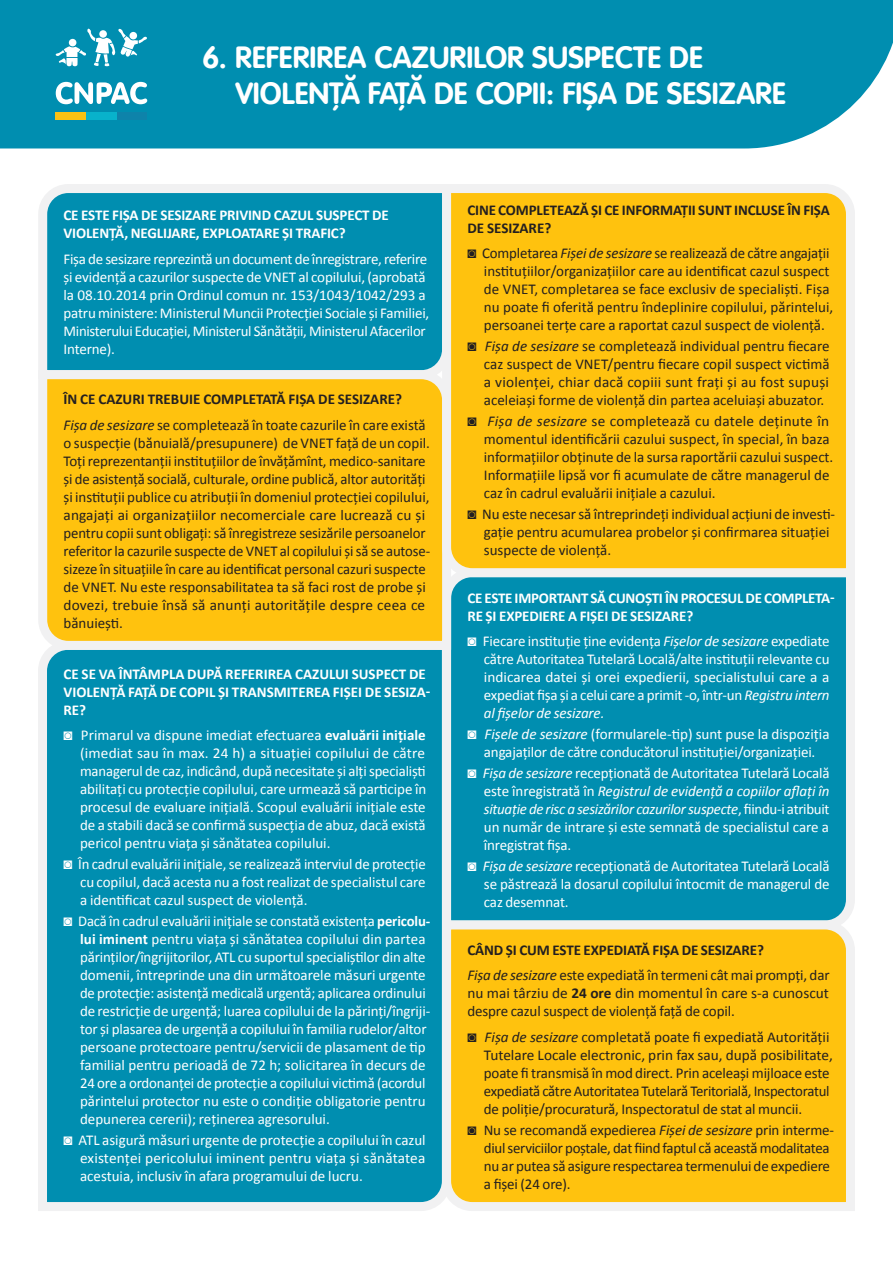
<style>
.page{position:relative;width:893px;height:1263px;background:#fff}
.page>*{position:absolute;margin:0;border:0;box-sizing:border-box;transform-origin:0 0}
.t1{font:700 30px/36px "VAG Rounded Next";color:#fff}
.t2{font:15px/18px "Calibri";letter-spacing:-.01em;color:#fff;text-align:justify}
.t3{font:15px/18px "Calibri";letter-spacing:-.01em;color:#231f20}
.t4{font:700 15px/18px "Calibri";letter-spacing:-.01em;color:#fff}
.t5{font:700 15px/18px "Calibri";letter-spacing:-.01em;color:#231f20}
.s1{font-weight:400;font-style:italic}
.s2{font-weight:400}
.s3{font-family:"Arial";font-weight:700}
.s4{font-weight:700}
.s5{font-style:italic}
</style>
<div class="page">
<div style="left:0;top:0;width:893px;height:148px;background:#008eb0"></div>
<svg style="left:56px;top:28px;width:91px;height:39px"></svg>
<div style="left:69px;top:39px;width:7px;height:7px;background:#fff;border-radius:50%"></div>
<div style="left:99px;top:30px;width:8px;height:8px;background:#fff;border-radius:50%"></div>
<div style="left:129px;top:32px;width:8px;height:7px;background:#fff;border-radius:50%"></div>
<div style="left:56px;top:112px;width:30px;height:8px;background:#fac212"></div>
<div style="left:117px;top:112px;width:30px;height:8px;background:#0e83aa"></div>
<div style="left:86px;top:112px;width:31px;height:8px;background:#08b2cb"></div>
<svg style="left:56px;top:82px;width:91px;height:22px"></svg>
<div style="left:455px;top:582px;width:400px;height:334px;background:#008eb0"></div>
<svg style="left:38px;top:184px;width:400px;height:182px;background:#1295b4"></svg>
<div style="left:38px;top:654px;width:417px;height:557px;background:#008eb0"></div>
<svg style="left:38px;top:366px;width:418px;height:288px;background:#f6c427"></svg>
<svg style="left:438px;top:916px;width:417px;height:295px;background:#f7c52a"></svg>
<svg style="left:438px;top:184px;width:417px;height:398px;background:#f9c524"></svg>
<h1 class="t1" style="left:236px;top:40px;width:552px;text-indent:-33px">6. REFERIREA CAZURILOR SUSPECTE DE<br>VIOLENȚĂ FAȚĂ DE COPII: FIȘA DE SESIZARE</h1>
<p class="t4" style="left:64px;top:206px;width:327px">CE ESTE FIȘA DE SESIZARE PRIVIND CAZUL SUSPECT DE<br>VIOLENȚĂ, NEGLIJARE, EXPLOATARE ȘI TRAFIC?</p>
<p class="t2" style="left:64px;top:249px;width:367px;text-align:left">Fișa de sesizare reprezintă un document de înregistrare, referire și evidenţă a cazurilor suspecte de VNET al copilului, (aprobată la 08.10.2014 prin Ordinul comun nr. 153/1043/1042/293 a patru ministere: Ministerul Muncii Protecţiei Sociale și Familiei, Ministerului Educaţiei, Ministerul Sănătăţii, Ministerul Afacerilor Interne).</p>
<p class="t5" style="left:64px;top:386px;width:364px;line-height:25.5px">ÎN CE CAZURI TREBUIE COMPLETATĂ FIȘA DE SESIZARE?<br><span class="s1">Fișa de sesizare</span> <span class="s2">se completează în toate cazurile în care există</span></p>
<p class="t3" style="left:64px;top:433px;width:368px">o suspecţie (bănuială/presupunere) de VNET faţă de un copil.<br>Toţi reprezentanţii instituţiilor de învăţămînt, medico-sanitare și de asistenţă socială, culturale, ordine publică, altor autorităţi și instituţii publice cu atribuţii în domeniul protecţiei copilului, angajaţi ai organizaţiilor necomerciale care lucrează cu și pentru copii sunt obligaţi: să înregistreze sesizările persoanelor referitor la cazurile suspecte de VNET al copilului și să se autose&shy;sizeze în situaţiile în care au identificat personal cazuri suspecte de VNET. Nu este responsabilitatea ta să faci rost de probe și dovezi, trebuie însă să anunţi autorităţile despre ceea ce bănuiești.</p>
<p class="t4" style="left:64px;top:664px;width:368px">CE SE VA ÎNTÂMPLA DUPĂ REFERIREA CAZULUI SUSPECT DE<br>VIOLENȚĂ FAȚĂ DE COPIL ȘI TRANSMITEREA FIȘEI DE SESIZA-<br>RE?</p>
<p class="t2" style="left:80px;top:726px;width:348px;text-indent:-17px"><span class="s3">◙</span> Primarul va dispune imediat efectuarea <span class="s4">evaluării inițiale </span>(imediat sau în max. 24 h) a situaţiei copilului de către managerul de caz, indicând, după necesitate și alţi specialiști abilitaţi cu protecţie copilului, care urmează să participe în procesul de evaluare iniţială. Scopul evaluării iniţiale este de a stabili dacă se confirmă suspecţia de abuz, dacă există pericol pentru viaţa și sănătatea copilului.</p>
<p class="t2" style="left:80px;top:855px;width:347px;text-indent:-16px"><span class="s3">◙</span> În cadrul evaluării iniţiale, se realizează interviul de protecţie cu copilul, dacă acesta nu a fost realizat de specialistul care a identificat cazul suspect de violenţă.</p>
<p class="t2" style="left:80px;top:912px;width:352px;text-align:left;text-indent:-16px"><span class="s3">◙</span> Dacă în cadrul evaluării iniţiale se constată existenţa <span class="s4">pericolu&shy;lui iminent</span> pentru viaţa și sănătatea copilului din partea părinţilor/îngrijitorilor, ATL cu suportul specialiștilor din alte domenii, întreprinde una din următoarele măsuri urgente de protecţie: asistenţă medicală urgentă; aplicarea ordinului de restricţie de urgenţă; luarea copilului de la părinţi/îngriji&shy;tor și plasarea de urgenţă a copilului în familia rudelor/altor persoane protectoare pentru/servicii de plasament de tip familial pentru perioadă de 72 h; solicitarea în decurs de 24 ore a ordonanţei de protecţie a copilului victimă (acordul părintelui protector nu este o condiţie obligatorie pentru depunerea cererii); reţinerea agresorului.</p>
<p class="t2" style="left:80px;top:1131px;width:347px;text-indent:-16px"><span class="s3">◙</span> ATL asigură măsuri urgente de protecţie a copilului în cazul existenţei pericolului iminent pentru viaţa și sănătatea acestuia, inclusiv în afara programului de lucru.</p>
<p class="t5" style="left:467px;top:200px;width:364px">CINE COMPLETEAZĂ ȘI CE INFORMAȚII SUNT INCLUSE ÎN FIȘA<br>DE SESIZARE?</p>
<p class="t3" style="left:484px;top:244px;width:351px;text-indent:-16px"><span class="s3">◙</span> Completarea <span class="s5">Fișei de sesizare</span> se realizează de către angajaţii instituţiilor/organizaţiilor care au identificat cazul suspect de VNET, completarea se face exclusiv de specialiști. Fișa nu poate fi oferită pentru îndeplinire copilului, părintelui, persoanei terţe care a raportat cazul suspect de violenţă.</p>
<p class="t3" style="left:484px;top:337px;width:347px;text-align:justify;text-indent:-16px"><span class="s3">◙</span> <span class="s5">Fișa de sesizare</span> se completează individual pentru fiecare caz suspect de VNET/pentru fiecare copil suspect victimă a violenţei, chiar dacă copiii sunt fraţi și au fost supuși aceleiași forme de violenţă din partea aceluiași abuzator.</p>
<p class="t3" style="left:484px;top:412px;width:351px;text-indent:-16px"><span class="s3">◙</span> <span class="s5">Fișa de sesizare</span> se completează cu datele deţinute în momentul identificării cazului suspect, în special, în baza informaţiilor obţinute de la sursa raportării cazului suspect.<br>Informaţiile lipsă vor fi acumulate de către managerul de caz în cadrul evaluării iniţiale a cazului.</p>
<p class="t3" style="left:484px;top:505px;width:353px;text-indent:-16px"><span class="s3">◙</span> Nu este necesar să întreprindeţi individual acţiuni de investi&shy;gaţie pentru acumularea probelor și confirmarea situaţiei suspecte de violenţă.</p>
<p class="t4" style="left:467px;top:588px;width:369px">CE ESTE IMPORTANT SĂ CUNOȘTI ÎN PROCESUL DE COMPLETA-<br>RE ȘI EXPEDIERE A FIȘEI DE SESIZARE?</p>
<p class="t2" style="left:484px;top:631px;width:347px;text-indent:-16px"><span class="s3">◙</span> Fiecare instituţie ţine evidenţa <span class="s5">Fișelor de sesizare</span> expediate către Autoritatea Tutelară Locală/alte instituţii relevante cu indicarea datei și orei expedierii, specialistului care a a expediat fișa și a celui care a primit -o, într-un <span class="s5">Registru intern al fișelor de sesizare.</span></p>
<p class="t2" style="left:467px;top:724px;width:364px;text-align:center"><span class="s3">◙</span> <span class="s5">Fișele de sesizare</span> (formularele-tip) sunt puse la dispoziţia angajaţilor de către conducătorul instituţiei/organizaţiei.</p>
<p class="t2" style="left:484px;top:763px;width:347px;text-indent:-16px"><span class="s3">◙</span> <span class="s5">Fișa de sesizare</span> recepţionată de Autoritatea Tutelară Locală este înregistrată în <span class="s5">Registrul de evidență a copiilor aflați în situație de risc a sesizărilor cazurilor suspecte</span>, fiindu-i atribuit un număr de intrare și este semnată de specialistul care a înregistrat fișa.</p>
<p class="t2" style="left:484px;top:856px;width:347px;text-indent:-16px"><span class="s3">◙</span> <span class="s5">Fișa de sesizare</span> recepţionată de Autoritatea Tutelară Locală se păstrează la dosarul copilului întocmit de managerul de caz desemnat.</p>
<p class="t3" style="left:467px;top:936px;width:364px;line-height:25.5px"><span class="s4">CÂND ȘI CUM ESTE EXPEDIATĂ FIȘA DE SESIZARE?<br></span><span class="s5">Fișa de sesizare</span> este expediată în termeni cât mai prompţi, dar</p>
<p class="t3" style="left:467px;top:984px;width:363px">nu mai târziu de <span class="s4">24 ore</span> din momentul în care s-a cunoscut despre cazul suspect de violenţă faţă de copil.</p>
<p class="t3" style="left:484px;top:1027px;width:350px;text-indent:-16px"><span class="s3">◙</span> <span class="s5">Fișa de sesizare</span> completată poate fi expediată Autorităţii Tutelare Locale electronic, prin fax sau, după posibilitate, poate fi transmisă în mod direct. Prin aceleași mijloace este expediată către Autoritatea Tutelară Teritorială, Inspectoratul de poliţie/procuratură, Inspectoratul de stat al muncii.</p>
<p class="t3" style="left:484px;top:1120px;width:352px;text-indent:-16px"><span class="s3">◙</span> Nu se recomandă expedierea <span class="s5">Fișei de sesizare</span> prin interme&shy;diul serviciilor poștale, dat fiind faptul că această modalitatea nu ar putea să asigure respectarea termenului de expediere a fișei (24 ore).</p>
</div>
